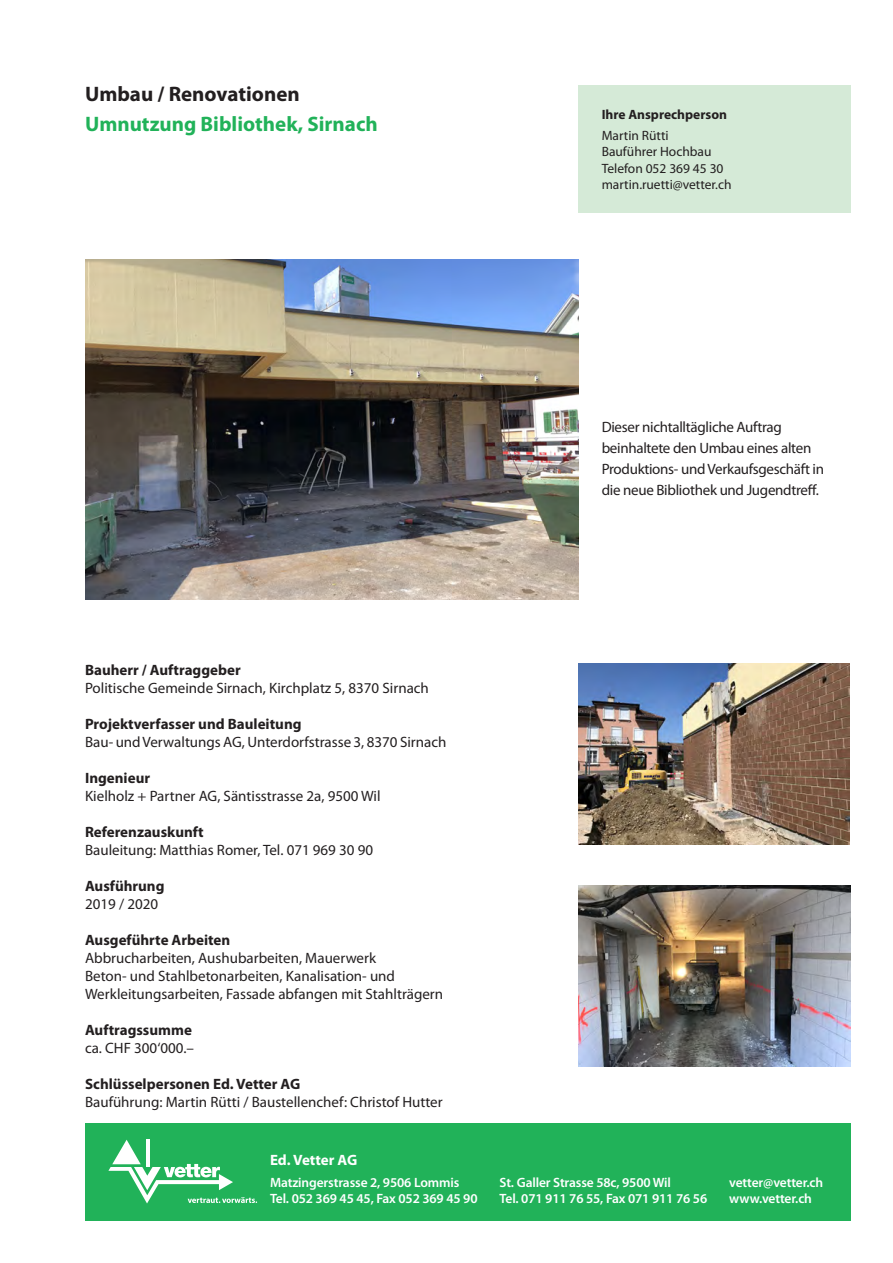
<style>
.page{position:relative;width:893px;height:1263px;background:#fff}
.page>*{position:absolute;margin:0;border:0;box-sizing:border-box;transform-origin:0 0}
.t1{font:700 21px "Myriad Pro";color:#21b259}
.t2{font:700 21px "Myriad Pro";color:#231f20}
.t3{font:15px "Myriad Pro";color:#231f20}
.t4{font:700 15px "Myriad Pro";color:#231f20}
.t5{font:15px/21px "Myriad Pro";letter-spacing:-.02em;color:#231f20}
.t6{font:700 15px "Myriad Pro";letter-spacing:-.005em;color:#fff}
.t7{font:600 13.5px "Myriad Pro";letter-spacing:-.01em;color:#fff}
.t8{font:13.5px "Myriad Pro";color:#231f20}
.t9{font:700 13.5px "Myriad Pro";color:#231f20}
</style>
<div class="page">
<div style="left:85px;top:1123px;width:765px;height:97px;background:#21b259"></div>
<svg style="left:108px;top:1140px;width:149px;height:63px"></svg>
<img style="left:578px;top:663px;width:272px;height:181px">
<img style="left:85px;top:259px;width:493px;height:341px">
<img style="left:579px;top:885px;width:271px;height:181px">
<div style="left:578px;top:85px;width:272px;height:128px;background:#d5ead7"></div>
<p class="t2" style="left:85px;top:80px;width:216px">Umbau / Renovationen</p>
<p class="t1" style="left:85px;top:110px;width:294px">Umnutzung Bibliothek, Sirnach</p>
<p class="t4" style="left:85px;top:660px;width:157px">Bauherr / Auftraggeber</p>
<p class="t3" style="left:85px;top:678px;width:345px">Politische Gemeinde Sirnach, Kirchplatz 5, 8370 Sirnach</p>
<p class="t4" style="left:85px;top:714px;width:218px">Projektverfasser und Bauleitung</p>
<p class="t3" style="left:85px;top:732px;width:363px">Bau- und Verwaltungs AG, Unterdorfstrasse 3, 8370 Sirnach</p>
<p class="t4" style="left:85px;top:768px;width:67px">Ingenieur</p>
<p class="t3" style="left:85px;top:786px;width:297px">Kielholz + Partner AG, Säntisstrasse 2a, 9500 Wil</p>
<p class="t4" style="left:85px;top:822px;width:120px">Referenzauskunft</p>
<p class="t3" style="left:85px;top:840px;width:290px">Bauleitung: Matthias Romer, Tel. 071 969 30 90</p>
<p class="t4" style="left:85px;top:876px;width:81px">Ausführung</p>
<p class="t3" style="left:85px;top:894px;width:75px">2019 / 2020</p>
<p class="t4" style="left:85px;top:930px;width:147px">Ausgeführte Arbeiten</p>
<p class="t3" style="left:85px;top:948px;width:293px">Abbrucharbeiten, Aushubarbeiten, Mauerwerk</p>
<p class="t3" style="left:85px;top:966px;width:311px">Beton- und Stahlbetonarbeiten, Kanalisation- und</p>
<p class="t3" style="left:85px;top:984px;width:360px">Werkleitungsarbeiten, Fassade abfangen mit Stahlträgern</p>
<p class="t4" style="left:85px;top:1020px;width:108px">Auftragssumme</p>
<p class="t3" style="left:85px;top:1038px;width:111px">ca. CHF 300‘000.–</p>
<p class="t4" style="left:85px;top:1074px;width:217px">Schlüsselpersonen Ed. Vetter AG</p>
<p class="t3" style="left:85px;top:1092px;width:359px">Bauführung: Martin Rütti / Baustellenchef: Christof Hutter</p>
<p class="t9" style="left:602px;top:105px;width:127px">Ihre Ansprechperson</p>
<p class="t8" style="left:602px;top:127px;width:68px">Martin Rütti</p>
<p class="t8" style="left:602px;top:143px;width:111px">Bauführer Hochbau</p>
<p class="t8" style="left:602px;top:160px;width:123px">Telefon 052 369 45 30</p>
<p class="t8" style="left:602px;top:176px;width:131px">martin.ruetti@vetter.ch</p>
<p class="t5" style="left:602px;top:416px;width:224px">Dieser nichtalltägliche Auftrag beinhaltete den Umbau eines alten Produktions- und Verkaufsgeschäft in die neue Bibliothek und Jugendtreff.</p>
<p class="t6" style="left:270px;top:1150px;width:89px">Ed. Vetter AG</p>
<p class="t7" style="left:270px;top:1174px;width:191px">Matzingerstrasse 2, 9506 Lommis</p>
<p class="t7" style="left:500px;top:1174px;width:173px">St. Galler Strasse 58c, 9500 Wil</p>
<p class="t7" style="left:729px;top:1174px;width:95px">vetter@vetter.ch</p>
<p class="t7" style="left:270px;top:1190px;width:209px">Tel. 052 369 45 45, Fax 052 369 45 90</p>
<p class="t7" style="left:500px;top:1190px;width:209px">Tel. 071 911 76 55, Fax 071 911 76 56</p>
<p class="t7" style="left:729px;top:1190px;width:84px">www.vetter.ch</p>
</div>
